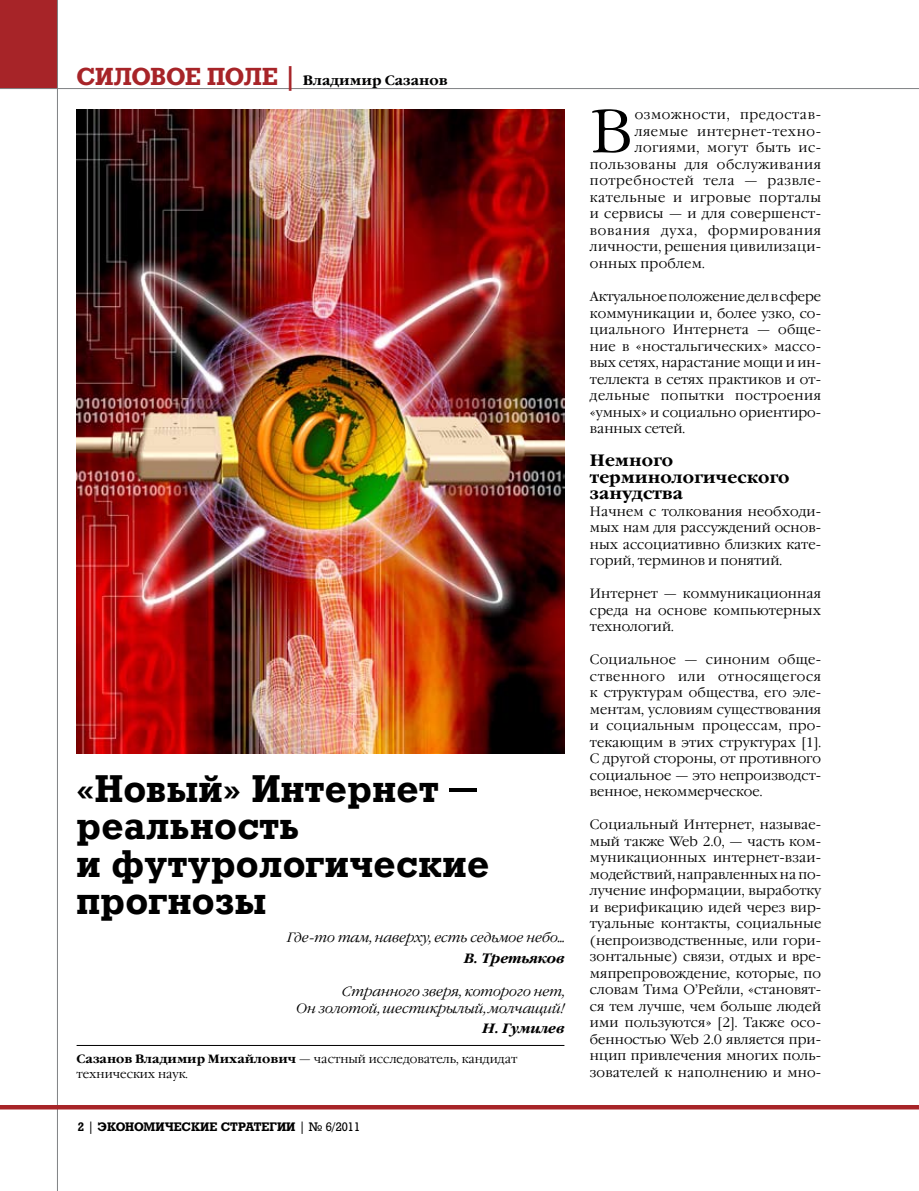
<style>
.page{position:relative;width:919px;height:1191px;background:#fff}
.page>*{position:absolute;margin:0;border:0;box-sizing:border-box;transform-origin:0 0}
.t1{font:300 60.6px "Garamond C";color:#000}
.t2{font:700 37.5px/37.5px "Rodeo";letter-spacing:.01em;color:#000}
.t3{font:700 16.5px/16.5px "Garamond C";color:#000}
.t4{font:300 13.5px/16.5px "Garamond C";letter-spacing:.015em;color:#000;text-align:justify}
.t5{font:italic 300 13.5px/16.5px "Garamond C";color:#000;text-align:right}
.t6{font:300 13.5px "Garamond C";letter-spacing:.04em;color:#000}
.t7{font:300 13.5px "Garamond C";letter-spacing:.045em;color:#000}
.t8{font:700 13.5px "Garamond C";color:#000}
.t9{font:300 13.5px "Garamond C";letter-spacing:.055em;color:#000}
.t10{font:300 13.5px "Garamond C";letter-spacing:.05em;color:#000}
.t11{font:italic 700 13.5px "Garamond C";color:#000}
.t12{font:300 12px/15px "Garamond C";color:#000}
.t13{font:700 12px "Rodeo";color:#000}
.s1{font-family:"Rodeo";font-size:24px;color:#a72428}
.s2{font-weight:700}
.s3{font-weight:400}
</style>
<div class="page">
<div style="left:0;top:0;width:58px;height:89px;background:#a72428"></div>
<hr style="left:57px;top:0;width:1px;height:1191px;background:#808284">
<hr style="left:0;top:88px;width:918px;height:1px;background:#808284">
<hr style="left:0;top:1105px;width:918px;height:4px;background:#a72428">
<img style="left:77px;top:109px;width:487px;height:644px">
<hr style="left:77px;top:1045px;width:487px;height:1px;background:#000">
<p class="t8" style="left:77px;top:73px;width:372px"><span class="s1">СИЛОВОЕ ПОЛЕ |</span> Владимир Сазанов</p>
<h2 class="t2" style="left:77px;top:769px;width:414px">«Новый» Интернет – реальность<br>и футурологические прогнозы</h2>
<p class="t5" style="left:287px;top:930px;width:278px">Где-то там, наверху, есть седьмое небо…</p>
<p class="t11" style="left:464px;top:950px;width:102px">В. Третьяков</p>
<p class="t5" style="left:296px;top:983px;width:269px">Странного зверя, которого нет,<br>Он золотой, шестикрылый, молчащий!</p>
<p class="t11" style="left:483px;top:1021px;width:83px">Н. Гумилев</p>
<p class="t12" style="left:77px;top:1051px;width:442px"><span class="s2">Сазанов Владимир Михайлович</span> — частный исследователь, кандидат технических наук.</p>
<p class="t13" style="left:88px;top:1119px;width:274px"><span class="s3">|</span> ЭКОНОМИЧЕСКИЕ СТРАТЕГИИ <span class="s3">| № 6/2011</span></p>
<h1 class="t1" style="left:590px;top:98px;width:44px">В</h1>
<p class="t10" style="left:634px;top:107px;width:188px">озможности, предостав-</p>
<p class="t7" style="left:634px;top:124px;width:188px">ляемые интернет-техно-</p>
<p class="t6" style="left:634px;top:140px;width:188px">логиями, могут быть ис-</p>
<p class="t6" style="left:590px;top:157px;width:233px">пользованы для обслуживания</p>
<p class="t7" style="left:590px;top:173px;width:233px">потребностей тела — развле-</p>
<p class="t6" style="left:590px;top:190px;width:233px">кательные и игровые порталы</p>
<p class="t4" style="left:590px;top:206px;width:231px">и сервисы — и для совершенст-</p>
<p class="t9" style="left:590px;top:223px;width:233px">вования духа, формирования</p>
<p class="t4" style="left:590px;top:239px;width:233px">личности, решения цивилизаци-</p>
<p class="t4" style="left:590px;top:256px;width:116px">онных проблем.</p>
<p class="t4" style="left:590px;top:289px;width:233px">Актуальное положение дел в сфере коммуникации и, более узко, со&shy;циального Интернета — обще&shy;ние в «ностальгических» массо&shy;вых сетях, нарастание мощи и ин&shy;теллекта в сетях практиков и от&shy;дельные попытки построения «умных» и социально ориентиро&shy;ванных сетей.</p>
<p class="t3" style="left:590px;top:452px;width:201px">Немного терминологического занудства</p>
<p class="t4" style="left:590px;top:503px;width:233px">Начнем с толкования необходи&shy;мых нам для рассуждений основ&shy;ных ассоциативно близких кате&shy;горий, терминов и понятий.</p>
<p class="t4" style="left:590px;top:586px;width:232px">Интернет — коммуникационная среда на основе компьютерных технологий.</p>
<p class="t4" style="left:590px;top:652px;width:233px">Социальное — синоним обще&shy;ственного или относящегося к структурам общества, его эле&shy;ментам, условиям существования и социальным процессам, про&shy;текающим в этих структурах [1].<br>С другой стороны, от противного социальное — это непроизводст&shy;венное, некоммерческое.</p>
<p class="t4" style="left:590px;top:817px;width:233px">Социальный Интернет, называе&shy;мый также Web 2.0, — часть ком&shy;муникационных интернет-взаи&shy;модействий, направленных на по&shy;лучение информации, выработку и верификацию идей через вир&shy;туальные контакты, социальные (непроизводственные, или гори&shy;зонтальные) связи, отдых и вре&shy;мяпрепровождение, которые, по словам Тима О’Рейли, «становят&shy;ся тем лучше, чем больше людей ими пользуются» [2]. Также осо&shy;бенностью Web 2.0 является при&shy;нцип привлечения многих поль&shy;зователей к наполнению и мно-</p>
</div>
